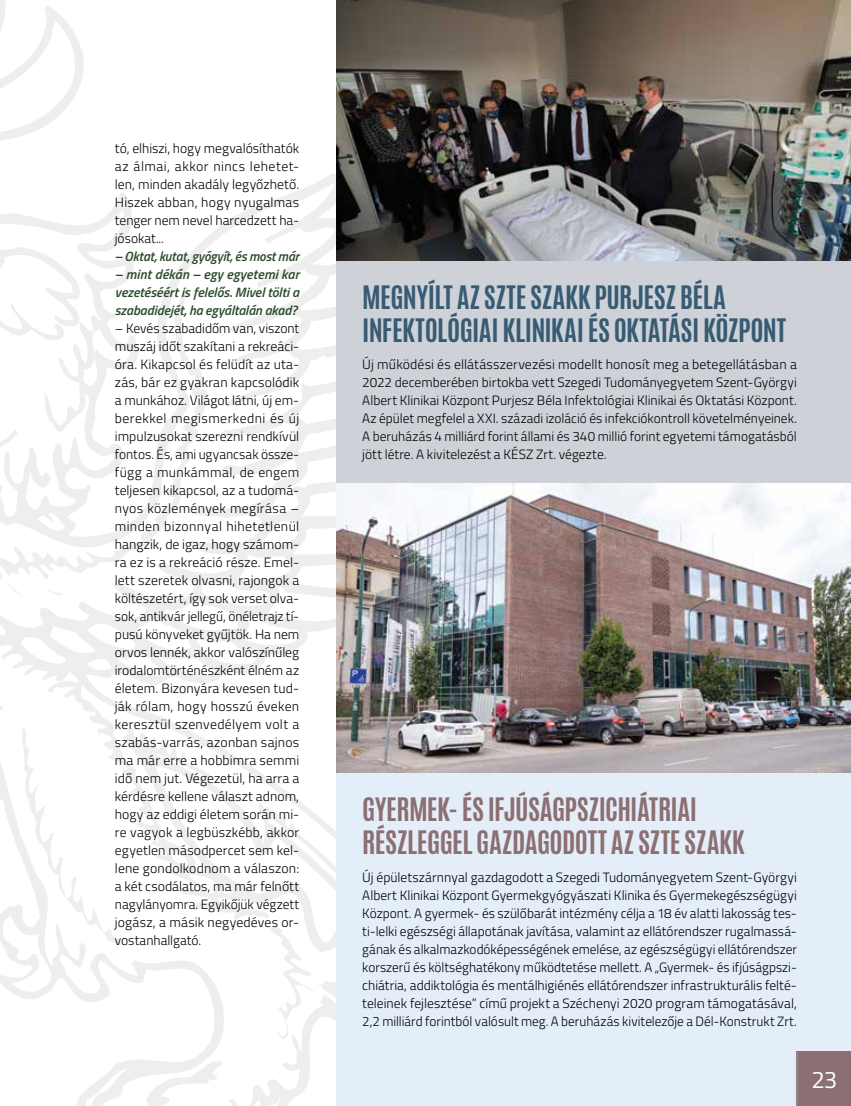
<style>
.page{position:relative;width:851px;height:1106px;background:#fff}
.page>*{position:absolute;margin:0;border:0;box-sizing:border-box;transform-origin:0 0}
.t1{font:700 27px/33px "Antonio";letter-spacing:-.015em;color:#385b74}
.t2{font:700 27px/33px "Antonio";letter-spacing:-.02em;color:#8b6f72}
.t3{font:24px "Titillium";color:#fff}
.t4{font:300 13.5px/18px "Titillium";letter-spacing:.005em;color:#000;text-align:justify}
.t5{font:italic 600 13.5px/18px "Titillium";letter-spacing:-.005em;color:#2b4b2c;text-align:justify}
</style>
<div class="page">
<svg style="left:0;top:0;width:337px;height:1106px"></svg>
<div style="left:337px;top:0;width:513px;height:483px;background:#ced2d8"></div>
<div style="left:337px;top:772px;width:513px;height:334px;background:#e4eef9"></div>
<img style="left:337px;top:0;width:513px;height:261px">
<img style="left:337px;top:483px;width:513px;height:289px">
<div style="left:796px;top:1051px;width:54px;height:55px;background:#8b6f72"></div>
<hr style="left:796px;top:1051px;width:1px;height:55px;background:#959ba6">
<p class="t4" style="left:115px;top:139px;width:186px">tó, elhiszi, hogy megvalósíthatók az álmai, akkor nincs lehetet&shy;len, minden akadály legyőzhető.<br>Hiszek abban, hogy nyugalmas tenger nem nevel harcedzett ha&shy;jósokat...</p>
<p class="t5" style="left:115px;top:247px;width:186px">– Oktat, kutat, gyógyít, és most már</p>
<p class="t5" style="left:115px;top:265px;width:186px">– mint dékán – egy egyetemi kar vezetéséért is felelős. Mivel tölti a szabadidejét, ha egyáltalán akad?</p>
<p class="t4" style="left:115px;top:319px;width:186px">– Kevés szabadidőm van, viszont muszáj időt szakítani a rekreáci&shy;óra. Kikapcsol és felüdít az uta&shy;zás, bár ez gyakran kapcsolódik a munkához. Világot látni, új em&shy;berekkel megismerkedni és új impulzusokat szerezni rendkívül fontos. És, ami ugyancsak össze&shy;függ a munkámmal, de engem teljesen kikapcsol, az a tudomá&shy;nyos közlemények megírása – minden bizonnyal hihetetlenül hangzik, de igaz, hogy számom&shy;ra ez is a rekreáció része. Emel&shy;lett szeretek olvasni, rajongok a költészetért, így sok verset olva&shy;sok, antikvár jellegű, önéletrajz tí&shy;pusú könyveket gyűjtök. Ha nem orvos lennék, akkor valószínűleg irodalomtörténészként élném az életem. Bizonyára kevesen tud&shy;ják rólam, hogy hosszú éveken keresztül szenvedélyem volt a szabás-varrás, azonban sajnos ma már erre a hobbimra semmi idő nem jut. Végezetül, ha arra a kérdésre kellene választ adnom, hogy az eddigi életem során mi&shy;re vagyok a legbüszkébb, akkor egyetlen másodpercet sem kel&shy;lene gondolkodnom a válaszon: a két csodálatos, ma már felnőtt nagylányomra. Egyikőjük végzett jogász, a másik negyedéves or&shy;vostanhallgató.</p>
<h1 class="t1" style="left:362px;top:281px;width:425px">MEGNYÍLT AZ SZTE SZAKK PURJESZ BÉLA<br>INFEKTOLÓGIAI KLINIKAI ÉS OKTATÁSI KÖZPONT</h1>
<p class="t4" style="left:362px;top:355px;width:436px">Új működési és ellátásszervezési modellt honosít meg a betegellátásban a 2022 decemberében birtokba vett Szegedi Tudományegyetem Szent-Györgyi Albert Klinikai Központ Purjesz Béla Infektológiai Klinikai és Oktatási Központ.<br>Az épület megfelel a XXI. századi izoláció és infekciókontroll követelményeinek.<br>A beruházás 4 milliárd forint állami és 340 millió forint egyetemi támogatásból jött létre. A kivitelezést a KÉSZ Zrt. végezte.</p>
<h1 class="t2" style="left:362px;top:793px;width:384px">GYERMEK- ÉS IFJÚSÁGPSZICHIÁTRIAI<br>RÉSZLEGGEL GAZDAGODOTT AZ SZTE SZAKK</h1>
<p class="t4" style="left:362px;top:868px;width:436px">Új épületszárnnyal gazdagodott a Szegedi Tudományegyetem Szent-Györgyi Albert Klinikai Központ Gyermekgyógyászati Klinika és Gyermekegészségügyi Központ. A gyermek- és szülőbarát intézmény célja a 18 év alatti lakosság tes&shy;ti-lelki egészségi állapotának javítása, valamint az ellátórendszer rugalmassá&shy;gának és alkalmazkodóképességének emelése, az egészségügyi ellátórendszer korszerű és költséghatékony működtetése mellett. A „Gyermek- és ifjúságpszi&shy;chiátria, addiktológia és mentálhigiénés ellátórendszer infrastrukturális felté&shy;teleinek fejlesztése” című projekt a Széchenyi 2020 program támogatásával, 2,2 milliárd forintból valósult meg. A beruházás kivitelezője a Dél-Konstrukt Zrt.</p>
<h2 class="t3" style="left:811px;top:1061px;width:27px">23</h2>
</div>
